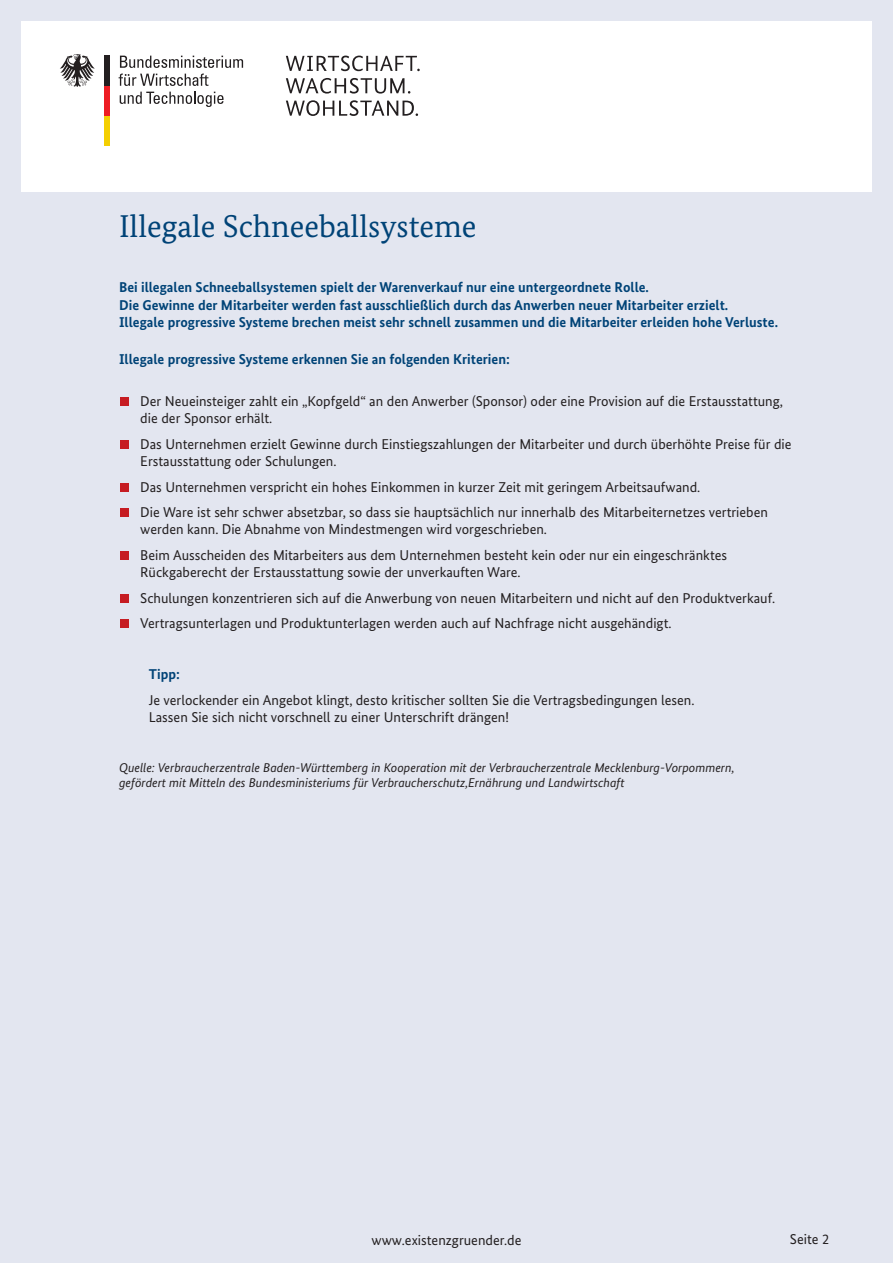
<style>
.page{position:relative;width:893px;height:1263px;background:#e3e6f0}
.page>*{position:absolute;margin:0;border:0;box-sizing:border-box;transform-origin:0 0}
.t1{font:31.5px "Bundes Serif";color:#004377}
.t2{font:14.25px/25.7px "Bundes Sans";color:#231f20}
.t3{font:700 14.25px/17.1px "Bundes Sans";color:#004377}
.t4{font:italic 12.75px/15.3px "Bundes Sans";color:#231f20}
</style>
<div class="page">
<div style="left:21px;top:21px;width:851px;height:170px;background:#fff"></div>
<div style="left:104px;top:116px;width:5px;height:30px;background:#f4cf02"></div>
<div style="left:104px;top:86px;width:5px;height:30px;background:#ee1d23"></div>
<div style="left:104px;top:56px;width:5px;height:30px;background:#231f20"></div>
<svg style="left:60px;top:54px;width:35px;height:33px"></svg>
<svg style="left:120px;top:56px;width:123px;height:12px"></svg>
<svg style="left:119px;top:74px;width:89px;height:12px"></svg>
<svg style="left:120px;top:92px;width:104px;height:15px"></svg>
<svg style="left:286px;top:56px;width:134px;height:15px"></svg>
<svg style="left:286px;top:78px;width:124px;height:16px"></svg>
<svg style="left:286px;top:100px;width:132px;height:16px"></svg>
<div style="left:121px;top:620px;width:8px;height:8px;background:#c61c22"></div>
<div style="left:121px;top:594px;width:8px;height:8px;background:#c61c22"></div>
<div style="left:121px;top:551px;width:8px;height:9px;background:#c61c22"></div>
<div style="left:121px;top:509px;width:8px;height:8px;background:#c61c22"></div>
<div style="left:121px;top:483px;width:8px;height:8px;background:#c61c22"></div>
<div style="left:121px;top:440px;width:8px;height:9px;background:#c61c22"></div>
<div style="left:121px;top:398px;width:8px;height:8px;background:#c61c22"></div>
<h1 class="t1" style="left:119px;top:214px;width:359px">Illegale Schneeballsysteme</h1>
<p class="t3" style="left:119px;top:280px;width:660px">Bei illegalen Schneeballsystemen spielt der Warenverkauf nur eine untergeordnete Rolle.<br>Die Gewinne der Mitarbeiter werden fast ausschließlich durch das Anwerben neuer Mitarbeiter erzielt.<br>Illegale progressive Systeme brechen meist sehr schnell zusammen und die Mitarbeiter erleiden hohe Verluste.</p>
<p class="t3" style="left:119px;top:352px;width:392px">Illegale progressive Systeme erkennen Sie an folgenden Kriterien:</p>
<p class="t2" style="left:140px;top:394px;width:644px;line-height:17.1px">Der Neueinsteiger zahlt ein „Kopfgeld“ an den Anwerber (Sponsor) oder eine Provision auf die Erstausstattung, die der Sponsor erhält.</p>
<p class="t2" style="left:140px;top:437px;width:653px;line-height:17.1px">Das Unternehmen erzielt Gewinne durch Einstiegszahlungen der Mitarbeiter und durch überhöhte Preise für die<br>Erstausstattung oder Schulungen.</p>
<p class="t2" style="left:140px;top:475px;width:629px">Das Unternehmen verspricht ein hohes Einkommen in kurzer Zeit mit geringem Arbeitsaufwand.<br>Die Ware ist sehr schwer absetzbar, so dass sie hauptsächlich nur innerhalb des Mitarbeiternetzes vertrieben</p>
<p class="t2" style="left:140px;top:518px;width:588px">werden kann. Die Abnahme von Mindestmengen wird vorgeschrieben.<br>Beim Ausscheiden des Mitarbeiters aus dem Unternehmen besteht kein oder nur ein eingeschränktes</p>
<p class="t2" style="left:140px;top:560px;width:636px">Rückgaberecht der Erstausstattung sowie der unverkauften Ware.<br>Schulungen konzentrieren sich auf die Anwerbung von neuen Mitarbeitern und nicht auf den Produktverkauf.<br>Vertragsunterlagen und Produktunterlagen werden auch auf Nachfrage nicht ausgehändigt.</p>
<p class="t3" style="left:149px;top:667px;width:33px">Tipp:</p>
<p class="t2" style="left:149px;top:693px;width:547px;line-height:17.1px">Je verlockender ein Angebot klingt, desto kritischer sollten Sie die Vertragsbedingungen lesen.<br>Lassen Sie sich nicht vorschnell zu einer Unterschrift drängen!</p>
<p class="t4" style="left:119px;top:761px;width:617px">Quelle: Verbraucherzentrale Baden-Württemberg in Kooperation mit der Verbraucherzentrale Mecklenburg-Vorpommern, gefördert mit Mitteln des Bundesministeriums für Verbraucherschutz,Ernährung und Landwirtschaft</p>
<p class="t2" style="left:371px;top:1229px;width:151px">www.existenzgruender.de</p>
<p class="t2" style="left:790px;top:1228px;width:41px">Seite 2</p>
</div>
